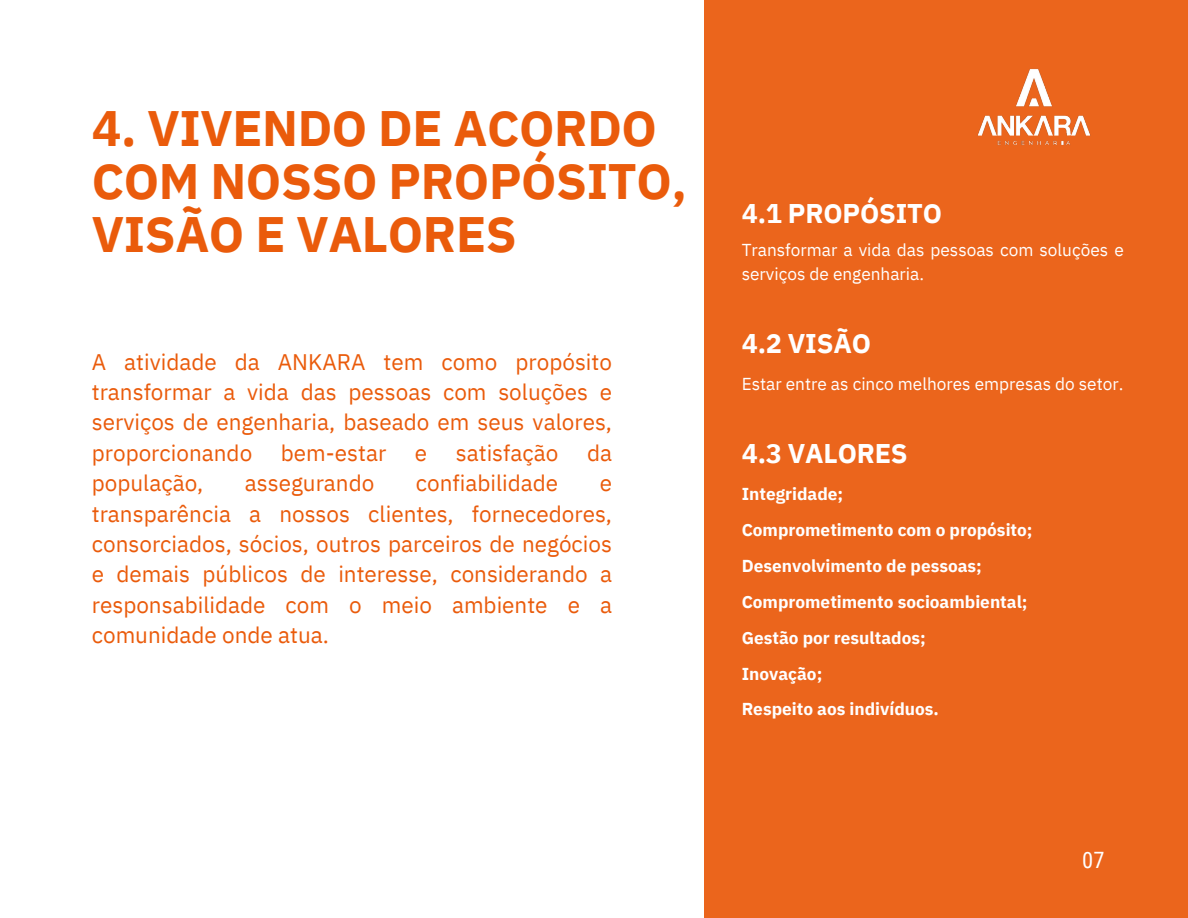
<style>
.page{position:relative;width:1188px;height:918px;background:#fff}
.page>*{position:absolute;margin:0;border:0;box-sizing:border-box;transform-origin:0 0}
.t1{font:700 49.65px/52.8px "IBM Plex Sans";letter-spacing:-.01em;color:#ea5b0b}
.t2{font:700 27px "IBM Plex Sans";letter-spacing:-.01em;color:#fff}
.t3{font:22.5px/30.3px "IBM Plex Sans";color:#ea5b0b;text-align:justify}
.t4{font:22.5px "Roboto Condensed";color:#fff}
.t5{font:700 17.25px/36px "IBM Plex Sans";color:#fff}
.t6{font:17.25px/23.7px "IBM Plex Sans";color:#fff}
</style>
<div class="page">
<div style="left:704px;top:0;width:484px;height:918px;background:#eb651c"></div>
<img style="left:977px;top:69px;width:114px;height:76px">
<h1 class="t1" style="left:92px;top:101px;width:597px">4. VIVENDO DE ACORDO<br>COM NOSSO PROPÓSITO,<br>VISÃO E VALORES</h1>
<p class="t3" style="left:92px;top:346px;width:522px">A atividade da ANKARA tem como propósito transformar a vida das pessoas com soluções e serviços de engenharia, baseado em seus valores, proporcionando</p>
<p class="t3" style="left:281px;top:437px;width:107px">bem-estar</p>
<p class="t3" style="left:415px;top:437px;width:14px">e</p>
<p class="t3" style="left:456px;top:437px;width:104px">satisfação</p>
<p class="t3" style="left:587px;top:437px;width:27px">da</p>
<p class="t2" style="left:742px;top:195px;width:202px">4.1 PROPÓSITO</p>
<p class="t6" style="left:742px;top:238px;width:384px">Transformar a vida das pessoas com soluções e serviços de engenharia.</p>
<p class="t2" style="left:742px;top:325px;width:131px">4.2 VISÃO</p>
<p class="t6" style="left:742px;top:371px;width:383px">Estar entre as cinco melhores empresas do setor.</p>
<p class="t2" style="left:742px;top:435px;width:168px">4.3 VALORES</p>
<p class="t3" style="left:92px;top:468px;width:113px">população,</p>
<p class="t3" style="left:245px;top:468px;width:131px">assegurando</p>
<p class="t3" style="left:416px;top:468px;width:144px">confiabilidade</p>
<p class="t3" style="left:92px;top:468px;width:522px;text-indent:508px">e transparência a nossos clientes, fornecedores, consorciados, sócios, outros parceiros de negócios e demais públicos de interesse, considerando a responsabilidade com o meio ambiente e a comunidade onde atua.</p>
<p class="t5" style="left:742px;top:475px;width:103px">Integridade;</p>
<p class="t5" style="left:742px;top:511px;width:292px">Comprometimento com o propósito;<br>Desenvolvimento de pessoas;</p>
<p class="t5" style="left:742px;top:583px;width:287px">Comprometimento socioambiental;<br>Gestão por resultados;</p>
<h1 class="t5" style="left:742px;top:655px;width:82px">Inovação;</h1>
<p class="t5" style="left:742px;top:691px;width:199px">Respeito aos indivíduos.</p>
<p class="t4" style="left:1082px;top:848px;width:24px">07</p>
</div>
